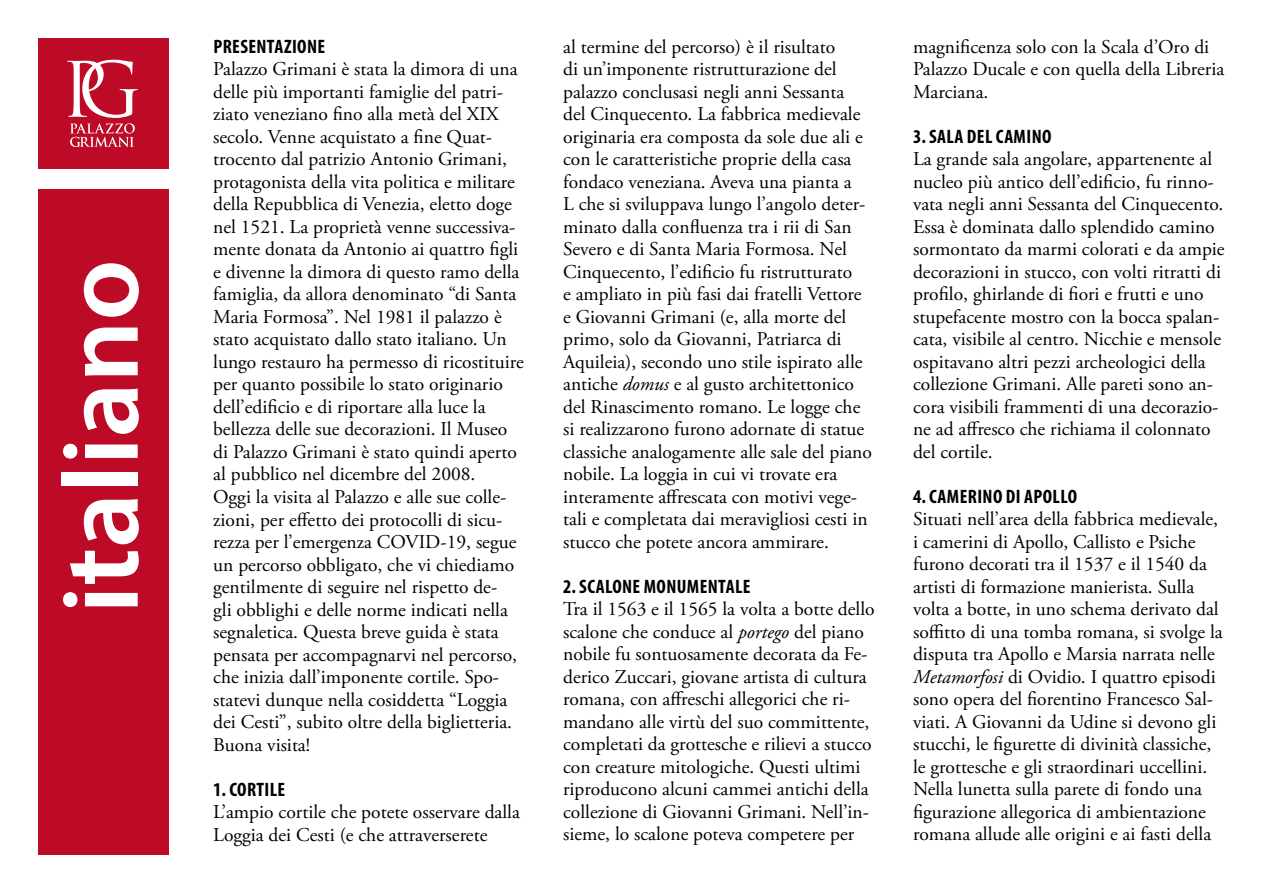
<style>
.page{position:relative;width:1263px;height:893px;background:#fff}
.page>*{position:absolute;margin:0;border:0;box-sizing:border-box;transform-origin:0 0}
.t1{font:600 108.15px "Myriad Pro";color:#fff}
.t2{font:19.5px/22.5px "Adobe Garamond Pro";color:#000}
.t3{font:700 condensed 19.5px "Myriad Pro";letter-spacing:.02em;color:#000}
.s1{font-style:italic}
</style>
<div class="page">
<div style="left:38px;top:38px;width:130px;height:130px;background:#bd0a26"></div>
<div style="left:38px;top:189px;width:130px;height:666px;background:#bd0a26"></div>
<svg style="left:67px;top:60px;width:71px;height:87px"></svg>
<h1 class="t1" style="left:33px;top:613px;width:355px;rotate:-90deg">italiano</h1>
<p class="t3" style="left:213px;top:34px;width:113px">PRESENTAZIONE</p>
<p class="t2" style="left:213px;top:59px;width:312px">Palazzo Grimani è stata la dimora di una delle più importanti famiglie del patri&shy;ziato veneziano fino alla metà del XIX secolo. Venne acquistato a fine Quat&shy;trocento dal patrizio Antonio Grimani, protagonista della vita politica e militare della Repubblica di Venezia, eletto doge nel 1521. La proprietà venne successiva&shy;mente donata da Antonio ai quattro figli e divenne la dimora di questo ramo della famiglia, da allora denominato “di Santa Maria Formosa”. Nel 1981 il palazzo è stato acquistato dallo stato italiano. Un lungo restauro ha permesso di ricostituire per quanto possibile lo stato originario dell’edificio e di riportare alla luce la bellezza delle sue decorazioni. Il Museo di Palazzo Grimani è stato quindi aperto al pubblico nel dicembre del 2008.<br>Oggi la visita al Palazzo e alle sue colle&shy;zioni, per effetto dei protocolli di sicu&shy;rezza per l’emergenza COVID-19, segue un percorso obbligato, che vi chiediamo gentilmente di seguire nel rispetto de-<br>gli obblighi e delle norme indicati nella segnaletica. Questa breve guida è stata pensata per accompagnarvi nel percorso, che inizia dall’imponente cortile. Spo&shy;statevi dunque nella cosiddetta “Loggia dei Cesti”, subito oltre della biglietteria.<br>Buona visita!</p>
<p class="t3" style="left:213px;top:777px;width:74px">1. CORTILE</p>
<p class="t2" style="left:213px;top:801px;width:308px">L’ampio cortile che potete osservare dalla<br>Loggia dei Cesti (e che attraverserete</p>
<p class="t2" style="left:563px;top:36px;width:310px">al termine del percorso) è il risultato<br>di un’imponente ristrutturazione del palazzo conclusasi negli anni Sessanta<br>del Cinquecento. La fabbrica medievale originaria era composta da sole due ali e con le caratteristiche proprie della casa fondaco veneziana. Aveva una pianta a<br>L che si sviluppava lungo l’angolo deter&shy;minato dalla confluenza tra i rii di San Severo e di Santa Maria Formosa. Nel Cinquecento, l’edificio fu ristrutturato<br>e ampliato in più fasi dai fratelli Vettore e Giovanni Grimani (e, alla morte del primo, solo da Giovanni, Patriarca di Aquileia), secondo uno stile ispirato alle antiche <span class="s1">domus</span> e al gusto architettonico del Rinascimento romano. Le logge che si realizzarono furono adornate di statue classiche analogamente alle sale del piano nobile. La loggia in cui vi trovate era interamente affrescata con motivi vege&shy;tali e completata dai meravigliosi cesti in stucco che potete ancora ammirare.</p>
<p class="t3" style="left:563px;top:574px;width:189px">2. SCALONE MONUMENTALE</p>
<p class="t2" style="left:563px;top:598px;width:313px">Tra il 1563 e il 1565 la volta a botte dello scalone che conduce al <span class="s1">portego</span> del piano nobile fu sontuosamente decorata da Fe&shy;derico Zuccari, giovane artista di cultura romana, con affreschi allegorici che ri&shy;mandano alle virtù del suo committente, completati da grottesche e rilievi a stucco con creature mitologiche. Questi ultimi riproducono alcuni cammei antichi della collezione di Giovanni Grimani. Nell’in&shy;sieme, lo scalone poteva competere per</p>
<p class="t2" style="left:913px;top:36px;width:313px">magnificenza solo con la Scala d’Oro di<br>Palazzo Ducale e con quella della Libreria<br>Marciana.</p>
<p class="t3" style="left:913px;top:124px;width:140px">3. SALA DEL CAMINO</p>
<p class="t2" style="left:913px;top:148px;width:313px">La grande sala angolare, appartenente al nucleo più antico dell’edificio, fu rinno&shy;vata negli anni Sessanta del Cinquecento.<br>Essa è dominata dallo splendido camino sormontato da marmi colorati e da ampie decorazioni in stucco, con volti ritratti di profilo, ghirlande di fiori e frutti e uno stupefacente mostro con la bocca spalan&shy;cata, visibile al centro. Nicchie e mensole ospitavano altri pezzi archeologici della collezione Grimani. Alle pareti sono an&shy;cora visibili frammenti di una decorazio&shy;ne ad affresco che richiama il colonnato del cortile.</p>
<p class="t3" style="left:913px;top:484px;width:165px">4. CAMERINO DI APOLLO</p>
<p class="t2" style="left:913px;top:508px;width:311px">Situati nell’area della fabbrica medievale, i camerini di Apollo, Callisto e Psiche furono decorati tra il 1537 e il 1540 da artisti di formazione manierista. Sulla volta a botte, in uno schema derivato dal soffitto di una tomba romana, si svolge la disputa tra Apollo e Marsia narrata nelle <span class="s1">Metamorfosi</span> di Ovidio. I quattro episodi sono opera del fiorentino Francesco Sal&shy;viati. A Giovanni da Udine si devono gli stucchi, le figurette di divinità classiche, le grottesche e gli straordinari uccellini.<br>Nella lunetta sulla parete di fondo una figurazione allegorica di ambientazione romana allude alle origini e ai fasti della</p>
</div>
